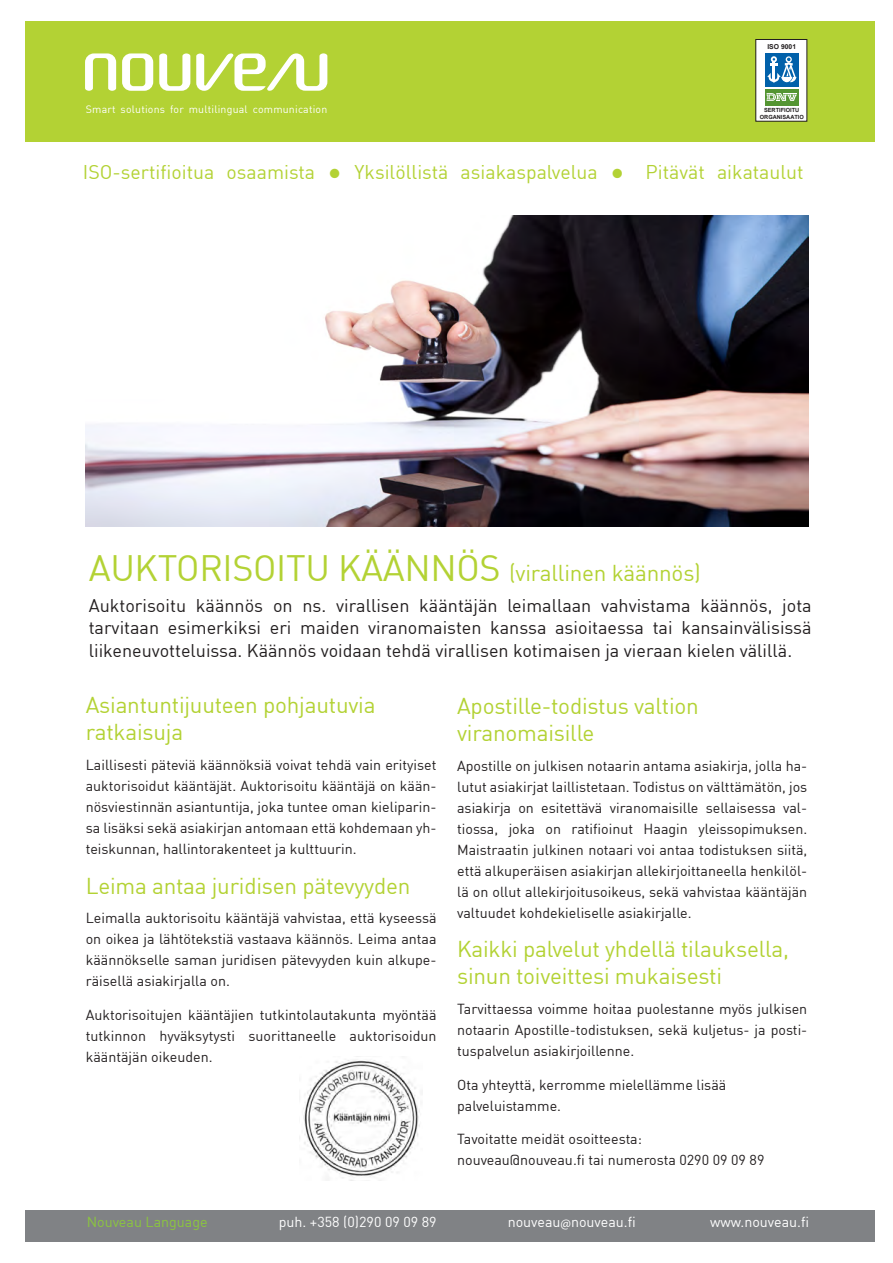
<style>
.page{position:relative;width:893px;height:1263px;background:#fff}
.page>*{position:absolute;margin:0;border:0;box-sizing:border-box;transform-origin:0 0}
.väliotsikot{font:36px "DIN";letter-spacing:-.01em;color:#b3d234}
.väliotsikot-2{font:22.5px/27px "DIN";letter-spacing:-.01em;color:#b3d234}
.t1{font:19.5px "DIN";color:#b3d234}
.esittely{font:18px/22.5px "DIN";color:#231f20;text-align:justify}
.leipis_fi{font:14.25px/21px "DIN";color:#231f20;text-align:justify}
.t2{font:14.25px "DIN";color:#fff}
.t3{font:14.25px "DIN";color:#8bc63e}
.t4{font:10.5px "DIN";letter-spacing:.02em;color:#fff}
.t5{font:700 6.75px "Arial";color:#231f20}
.t6{font:700 5.7px/6.3px "Arial";color:#231f20;text-align:center}
.s1{font-size:28.5px}
.s2{font-size:22.5px}
.s3{font-family:"Myriad Pro"}
</style>
<div class="page">
<div style="left:26px;top:1210px;width:849px;height:32px;background:#808285"></div>
<div style="left:26px;top:21px;width:849px;height:120px;background:#b3d234"></div>
<div style="left:756px;top:40px;width:50px;height:80px;background:#fff"></div>
<div style="left:755px;top:39px;width:52px;height:83px;border:1px solid #231f20"></div>
<div style="left:765px;top:53px;width:33px;height:34px;background:#0161aa"></div>
<div style="left:765px;top:89px;width:33px;height:17px;background:#549532"></div>
<svg style="left:767px;top:93px;width:30px;height:8px"></svg>
<svg style="left:767px;top:56px;width:29px;height:27px"></svg>
<svg style="left:159px;top:53px;width:31px;height:38px"></svg>
<svg style="left:85px;top:53px;width:31px;height:38px"></svg>
<svg style="left:122px;top:53px;width:31px;height:38px"></svg>
<svg style="left:196px;top:53px;width:131px;height:38px"></svg>
<img style="left:86px;top:215px;width:722px;height:312px">
<img style="left:299px;top:1056px;width:121px;height:122px">
<p class="t4" style="left:86px;top:103px;width:243px">Smart solutions for multilingual communication</p>
<p class="t5" style="left:767px;top:42px;width:30px">ISO 9001</p>
<p class="t6" style="left:760px;top:107px;width:46px">SERTIFIOITU<br>ORGANISAATIO</p>
<p class="t1" style="left:83px;top:160px;width:722px">ISO-sertifioitua osaamista <span class="s1">•</span> Yksilöllistä asiakaspalvelua <span class="s1">•</span> Pitävät aikataulut</p>
<p class="väliotsikot" style="left:89px;top:545px;width:614px">AUKTORISOITU KÄÄNNÖS <span class="s2">(virallinen käännös)</span></p>
<p class="esittely" style="left:89px;top:594px;width:724px">Auktorisoitu käännös on ns. virallisen kääntäjän leimallaan vahvistama käännös, jota tarvitaan esimerkiksi eri maiden viranomaisten kanssa asioitaessa tai kansainvälisissä liikeneuvotteluissa. Käännös voidaan tehdä virallisen kotimaisen ja vieraan kielen välillä.</p>
<p class="väliotsikot-2" style="left:457px;top:692px;width:243px">Apostille-todistus valtion viranomaisille</p>
<p class="leipis_fi" style="left:457px;top:755px;width:352px">Apostille on julkisen notaarin antama asiakirja, jolla ha&shy;lutut asiakirjat laillistetaan. Todistus on välttämätön, jos asiakirja on esitettävä viranomaisille sellaisessa val&shy;tiossa, joka on ratifioinut Haagin yleissopimuksen.<br>Maistraatin julkinen notaari voi antaa todistuksen siitä, että alkuperäisen asiakirjan allekirjoittaneella henkilöl&shy;lä on ollut allekirjoitusoikeus, sekä vahvistaa kääntäjän valtuudet kohdekieliselle asiakirjalle.</p>
<p class="väliotsikot-2" style="left:457px;top:935px;width:334px">Kaikki palvelut yhdellä tilauksella, sinun toiveittesi mukaisesti</p>
<p class="leipis_fi" style="left:457px;top:998px;width:352px">Tarvittaessa voimme hoitaa puolestanne myös julkisen notaarin Apostille-todistuksen, sekä kuljetus- ja posti&shy;tuspalvelun asiakirjoillenne.</p>
<p class="leipis_fi" style="left:457px;top:1074px;width:271px">Ota yhteyttä, kerromme mielellämme lisää palveluistamme.</p>
<p class="leipis_fi" style="left:457px;top:1128px;width:309px">Tavoitatte meidät osoitteesta: nouveau@nouveau.fi tai numerosta 0290 09 09 89</p>
<p class="väliotsikot-2" style="left:86px;top:691px;width:291px">Asiantuntijuuteen pohjautuvia ratkaisuja</p>
<p class="leipis_fi" style="left:86px;top:754px;width:352px">Laillisesti päteviä käännöksiä voivat tehdä vain erityiset auktorisoidut kääntäjät. Auktorisoitu kääntäjä on kään&shy;nösviestinnän asiantuntija, joka tuntee oman kieliparin&shy;sa lisäksi sekä asiakirjan antomaan että kohdemaan yh&shy;teiskunnan, hallintorakenteet ja kulttuurin.</p>
<p class="väliotsikot-2" style="left:86px;top:871px;width:326px">Leima antaa juridisen pätevyyden</p>
<p class="leipis_fi" style="left:86px;top:907px;width:352px">Leimalla auktorisoitu kääntäjä vahvistaa, että kyseessä on oikea ja lähtötekstiä vastaava käännös. Leima antaa käännökselle saman juridisen pätevyyden kuin alkupe&shy;räisellä asiakirjalla on.</p>
<p class="leipis_fi" style="left:86px;top:1004px;width:352px">Auktorisoitujen kääntäjien tutkintolautakunta myöntää tutkinnon hyväksytysti suorittaneelle auktorisoidun kääntäjän oikeuden.</p>
<p class="t3" style="left:87px;top:1213px;width:123px">Nouveau Language</p>
<p class="t2" style="left:279px;top:1213px;width:160px">puh. +358 (0)290 09 09 89</p>
<p class="t2" style="left:508px;top:1213px;width:130px">nouveau<span class="s3">@</span>nouveau.fi</p>
<p class="t2" style="left:710px;top:1213px;width:100px">www.nouveau.fi</p>
</div>
